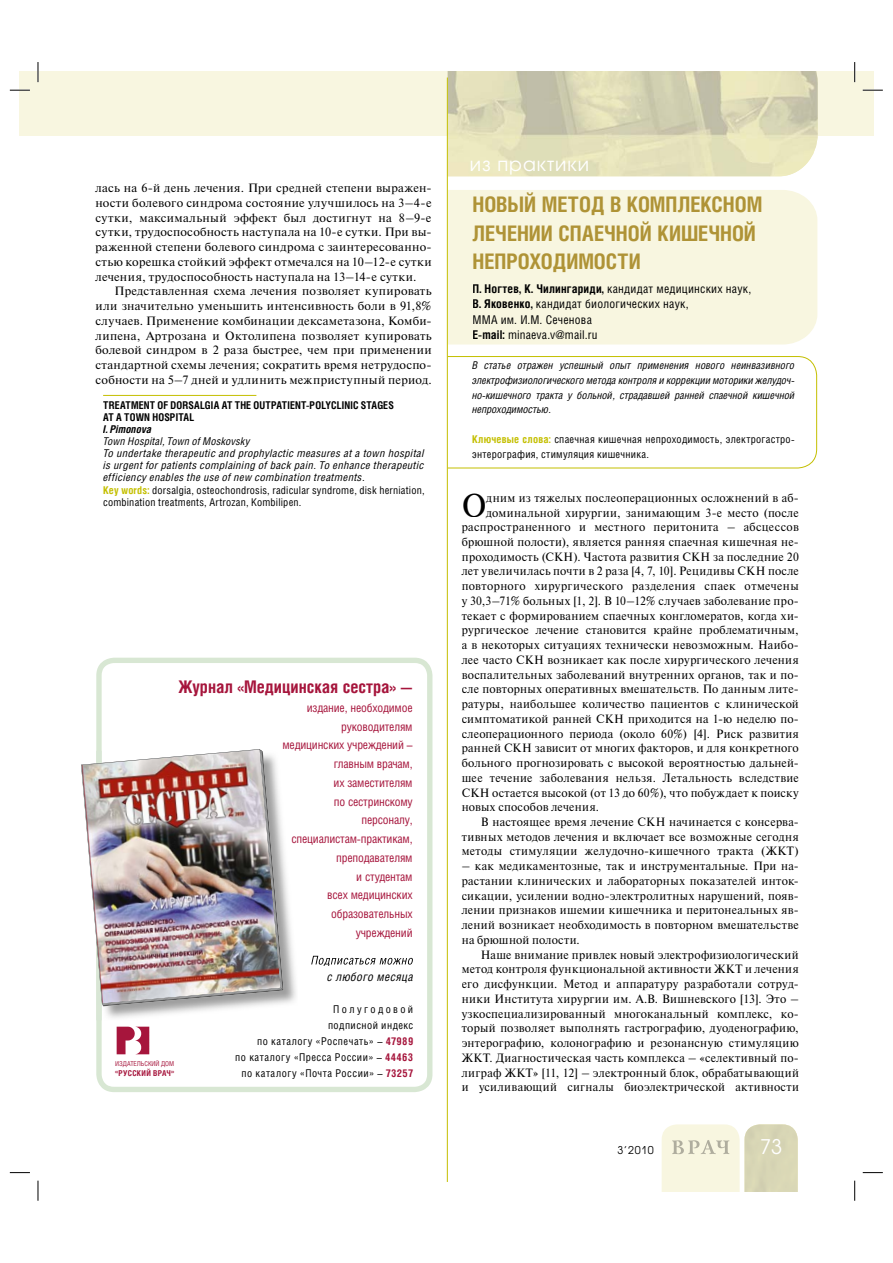
<style>
.page{position:relative;width:893px;height:1263px;background:#fff}
.page>*{position:absolute;margin:0;border:0;box-sizing:border-box;transform-origin:0 0}
.t1{font:33.15px "Newton C";color:#000}
.t2{font:700 21.45px/28.2px "Helios Cond";color:#af9336}
.t3{font:20.1px "Avant Garde Gothic C";color:#fff}
.t4{font:18.75px "Avant Garde Gothic C";letter-spacing:.05em;color:#fff}
.t5{font:700 17.4px "Helios Cond";color:#a6153c}
.t6{font:12px/14.7px "Newton C";letter-spacing:.025em;color:#000;text-align:justify}
.t7{font:12px/18.8px "Helios Cond";letter-spacing:-.015em;color:#a6153c;text-align:right}
.t8{font:12px/14.7px "Helios Cond";letter-spacing:.02em;color:#000}
.t9{font:12px "Newton C";letter-spacing:.005em;color:#000}
.t10{font:italic 12px "Helios Cond";letter-spacing:.03em;color:#000}
.t11{font:italic 10.65px/12px "Helios Cond";letter-spacing:.025em;color:#000}
.t12{font:10.65px/16px "Helios Cond";letter-spacing:.04em;color:#000;text-align:right}
.t13{font:10.65px/14.7px "Helios Cond";letter-spacing:.02em;color:#000}
.t14{font:700 10.65px/12px "Helios Cond";letter-spacing:.015em;color:#000}
.t15{font:italic 700 10.65px "Helios Cond";letter-spacing:.015em;color:#000}
.t16{font:10.65px "Avant Garde Gothic C";color:#000}
.t17{font:700 8.1px "Helios Cond";letter-spacing:.035em;color:#a6153c}
.t18{font:6.75px "Helios Cond";color:#a6153c}
.s1{font-weight:700;font-style:normal;color:#c4bf00}
.s2{font-style:normal}
.s3{font-weight:700;color:#a6153c}
.s4{font-weight:700}
.s5{font-weight:700;color:#c4bf00}
</style>
<div class="page">
<div style="left:19px;top:71px;width:19px;height:65px;background:#f8f6e0"></div>
<div style="left:38px;top:71px;width:836px;height:65px;background:#f8f6e0"></div>
<svg style="left:662px;top:1124px;width:136px;height:68px;background:#eae8cf"></svg>
<hr style="left:103px;top:395px;width:153px;height:1px;background:#c4bf00">
<svg style="left:448px;top:71px;width:331px;height:105px;background:#dbd9b6"></svg>
<img style="left:779px;top:71px;width:39px;height:105px">
<svg style="left:448px;top:356px;width:369px;height:113px"></svg>
<div style="left:448px;top:190px;width:369px;height:155px;background:#f8f6e0"></div>
<div style="left:473px;top:284px;width:131px;height:11px;background:#f8f6e0"></div>
<div style="left:608px;top:286px;width:143px;height:9px;background:#f8f6e0"></div>
<div style="left:473px;top:299px;width:59px;height:10px;background:#f8f6e0"></div>
<div style="left:533px;top:299px;width:155px;height:11px;background:#f8f6e0"></div>
<div style="left:473px;top:315px;width:119px;height:9px;background:#f8f6e0"></div>
<div style="left:473px;top:330px;width:32px;height:9px;background:#f8f6e0"></div>
<div style="left:509px;top:330px;width:88px;height:9px;background:#f8f6e0"></div>
<hr style="left:447px;top:78px;width:1px;height:1104px;background:#c4bf00">
<svg style="left:96px;top:658px;width:336px;height:434px"></svg>
<img style="left:102px;top:751px;width:196px;height:269px">
<img style="left:96px;top:1006px;width:6px;height:14px">
<img style="left:81px;top:749px;width:200px;height:255px">
<img style="left:116px;top:1026px;width:34px;height:28px">
<svg style="left:311px;top:956px;width:96px;height:10px"></svg>
<hr style="left:10px;top:89px;width:20px;height:2px;background:#fff">
<hr style="left:863px;top:89px;width:20px;height:2px;background:#fff">
<hr style="left:37px;top:62px;width:2px;height:20px;background:#fff">
<svg style="left:10px;top:90px;width:20px;height:1px"></svg>
<svg style="left:863px;top:90px;width:20px;height:1px"></svg>
<svg style="left:10px;top:1172px;width:20px;height:1px"></svg>
<svg style="left:863px;top:1172px;width:20px;height:1px"></svg>
<svg style="left:38px;top:62px;width:1px;height:20px"></svg>
<svg style="left:38px;top:1181px;width:1px;height:20px"></svg>
<svg style="left:854px;top:62px;width:1px;height:20px"></svg>
<svg style="left:854px;top:1181px;width:1px;height:20px"></svg>
<p class="t6" style="left:96px;top:182px;width:338px">лась на 6-й день лечения. При средней степени выражен&shy;ности болевого синдрома состояние улучшилось на 3–4-е сутки, максимальный эффект был достигнут на 8–9-е сутки, трудоспособность наступала на 10-е сутки. При вы&shy;раженной степени болевого синдрома с заинтересованно&shy;стью корешка стойкий эффект отмечался на 10–12-е сутки лечения, трудоспособность наступала на 13–14-е сутки.</p>
<p class="t6" style="left:96px;top:285px;width:338px;text-indent:19px">Представленная схема лечения позволяет купировать или значительно уменьшить интенсивность боли в 91,8% случаев. Применение комбинации дексаметазона, Комби&shy;липена, Артрозана и Октолипена позволяет купировать болевой синдром в 2 раза быстрее, чем при применении стандартной схемы лечения; сократить время нетрудоспо&shy;собности на 5–7 дней и удлинить межприступный период.</p>
<p class="t14" style="left:103px;top:399px;width:292px">TREATMENT OF DORSALGIA AT THE OUTPATIENT-POLYCLINIC STAGES<br>AT A TOWN HOSPITAL</p>
<p class="t15" style="left:103px;top:426px;width:50px">I. Pimonova</p>
<p class="t11" style="left:103px;top:437px;width:323px">Town Hospital, Town of Moskovsky<br>To undertake therapeutic and prophylactic measures at a town hospital is urgent for patients complaining of back pain. To enhance therapeutic efficiency enables the use of new combination treatments.<br><span class="s1">Key words:</span> <span class="s2">dorsalgia, osteochondrosis, radicular syndrome, disk herniation, combination treatments, Artrozan, Kombilipen.</span></p>
<h3 class="t5" style="left:179px;top:677px;width:236px">Журнал «Медицинская сестра» —</h3>
<p class="t7" style="left:282px;top:699px;width:132px">издание, необходимое руководителям медицинских учреждений – главным врачам,<br>их заместителям<br>по сестринскому персоналу, специалистам-практикам, преподавателям<br>и студентам<br>всех медицинских образовательных учреждений</p>
<p class="t10" style="left:327px;top:972px;width:88px">с любого месяца</p>
<p class="t12" style="left:235px;top:1002px;width:179px">Полугодовой<br>подписной индекс<br>по каталогу «Роспечать» – <span class="s3">47989<br></span>по каталогу «Пресса России» – <span class="s3">44463 </span>по каталогу «Почта России» – <span class="s3">73257</span></p>
<p class="t18" style="left:115px;top:1061px;width:60px">ИЗДАТЕЛЬСКИЙ ДОМ</p>
<p class="t17" style="left:115px;top:1068px;width:60px">«РУССКИЙ ВРАЧ»</p>
<h3 class="t4" style="left:470px;top:153px;width:120px">из практики</h3>
<h2 class="t2" style="left:472px;top:191px;width:291px">НОВЫЙ МЕТОД В КОМПЛЕКСНОМ<br>ЛЕЧЕНИИ СПАЕЧНОЙ КИШЕЧНОЙ<br>НЕПРОХОДИМОСТИ</h2>
<p class="t8" style="left:472px;top:282px;width:280px"><span class="s4">П. Ногтев, К. Чилингариди,</span> кандидат медицинских наук,<br><span class="s4">В. Яковенко,</span> кандидат биологических наук,</p>
<p class="t8" style="left:472px;top:313px;width:127px">ММА им. И.М. Сеченова<br><span class="s4">E-mail:</span> minaeva.v@mail.ru</p>
<p class="t11" style="left:472px;top:359px;width:324px;line-height:14.7px;text-align:justify">В статье отражен успешный опыт применения нового неинвазивного электрофизиологического метода контроля и коррекции моторики желудоч&shy;но-кишечного тракта у больной, страдавшей ранней спаечной кишечной непроходимостью.</p>
<p class="t13" style="left:472px;top:433px;width:324px"><span class="s5">Ключевые слова:</span> спаечная кишечная непроходимость, электрогастро&shy;энтерография, стимуляция кишечника.</p>
<h1 class="t1" style="left:462px;top:491px;width:26px">О</h1>
<p class="t6" style="left:486px;top:491px;width:314px">дним из тяжелых послеоперационных осложнений в аб-</p>
<p class="t6" style="left:486px;top:506px;width:314px">доминальной хирургии, занимающим 3-е место (после</p>
<p class="t6" style="left:462px;top:520px;width:339px">распространенного и местного перитонита – абсцессов</p>
<p class="t6" style="left:462px;top:535px;width:339px">брюшной полости), является ранняя спаечная кишечная не-</p>
<p class="t6" style="left:462px;top:550px;width:339px">проходимость (СКН). Частота развития СКН за последние 20</p>
<p class="t6" style="left:462px;top:565px;width:339px">лет увеличилась почти в 2 раза [4, 7, 10]. Рецидивы СКН после</p>
<p class="t6" style="left:462px;top:579px;width:339px">повторного хирургического разделения спаек отмечены</p>
<p class="t6" style="left:462px;top:594px;width:339px">у 30,3–71% больных [1, 2]. В 10–12% случаев заболевание про-</p>
<p class="t6" style="left:462px;top:609px;width:339px">текает с формированием спаечных конгломератов, когда хи-</p>
<p class="t6" style="left:462px;top:624px;width:339px">рургическое лечение становится крайне проблематичным,</p>
<p class="t6" style="left:462px;top:638px;width:339px">а в некоторых ситуациях технически невозможным. Наибо-</p>
<p class="t6" style="left:462px;top:653px;width:339px">лее часто СКН возникает как после хирургического лечения</p>
<p class="t6" style="left:462px;top:668px;width:339px">воспалительных заболеваний внутренних органов, так и по-</p>
<p class="t6" style="left:462px;top:683px;width:339px">сле повторных оперативных вмешательств. По данным лите-</p>
<p class="t6" style="left:462px;top:697px;width:339px">ратуры, наибольшее количество пациентов с клинической</p>
<p class="t6" style="left:462px;top:712px;width:339px">симптоматикой ранней СКН приходится на 1-ю неделю по-</p>
<p class="t6" style="left:462px;top:727px;width:339px">слеоперационного периода (около 60%) [4]. Риск развития</p>
<p class="t6" style="left:462px;top:742px;width:339px">ранней СКН зависит от многих факторов, и для конкретного</p>
<p class="t6" style="left:462px;top:756px;width:339px">больного прогнозировать с высокой вероятностью дальней-</p>
<p class="t6" style="left:462px;top:771px;width:339px">шее течение заболевания нельзя. Летальность вследствие</p>
<p class="t6" style="left:462px;top:786px;width:339px">СКН остается высокой (от 13 до 60%), что побуждает к поиску</p>
<p class="t9" style="left:462px;top:802px;width:139px">новых способов лечения.</p>
<p class="t6" style="left:481px;top:815px;width:320px">В настоящее время лечение СКН начинается с консерва-</p>
<p class="t6" style="left:462px;top:830px;width:339px">тивных методов лечения и включает все возможные сегодня</p>
<p class="t6" style="left:462px;top:845px;width:339px">методы стимуляции желудочно-кишечного тракта (ЖКТ)</p>
<p class="t6" style="left:462px;top:859px;width:339px">– как медикаментозные, так и инструментальные. При на&shy;растании клинических и лабораторных показателей инток&shy;сикации, усилении водно-электролитных нарушений, появ&shy;лении признаков ишемии кишечника и перитонеальных яв&shy;лений возникает необходимость в повторном вмешательстве на брюшной полости.</p>
<p class="t6" style="left:462px;top:948px;width:339px;text-indent:19px">Наше внимание привлек новый электрофизиологический метод контроля функциональной активности ЖКТ и лечения его дисфункции. Метод и аппаратуру разработали сотруд&shy;ники Института хирургии им. А.В. Вишневского [13]. Это – узкоспециализированный многоканальный комплекс, ко&shy;торый позволяет выполнять гастрографию, дуоденографию, энтерографию, колонографию и резонансную стимуляцию ЖКТ. Диагностическая часть комплекса – «селективный по&shy;лиграф ЖКТ» [11, 12] – электронный блок, обрабатывающий и усиливающий сигналы биоэлектрической активности</p>
<p class="t16" style="left:617px;top:1144px;width:38px">3’2010</p>
<h3 class="t3" style="left:760px;top:1135px;width:24px">73</h3>
</div>
